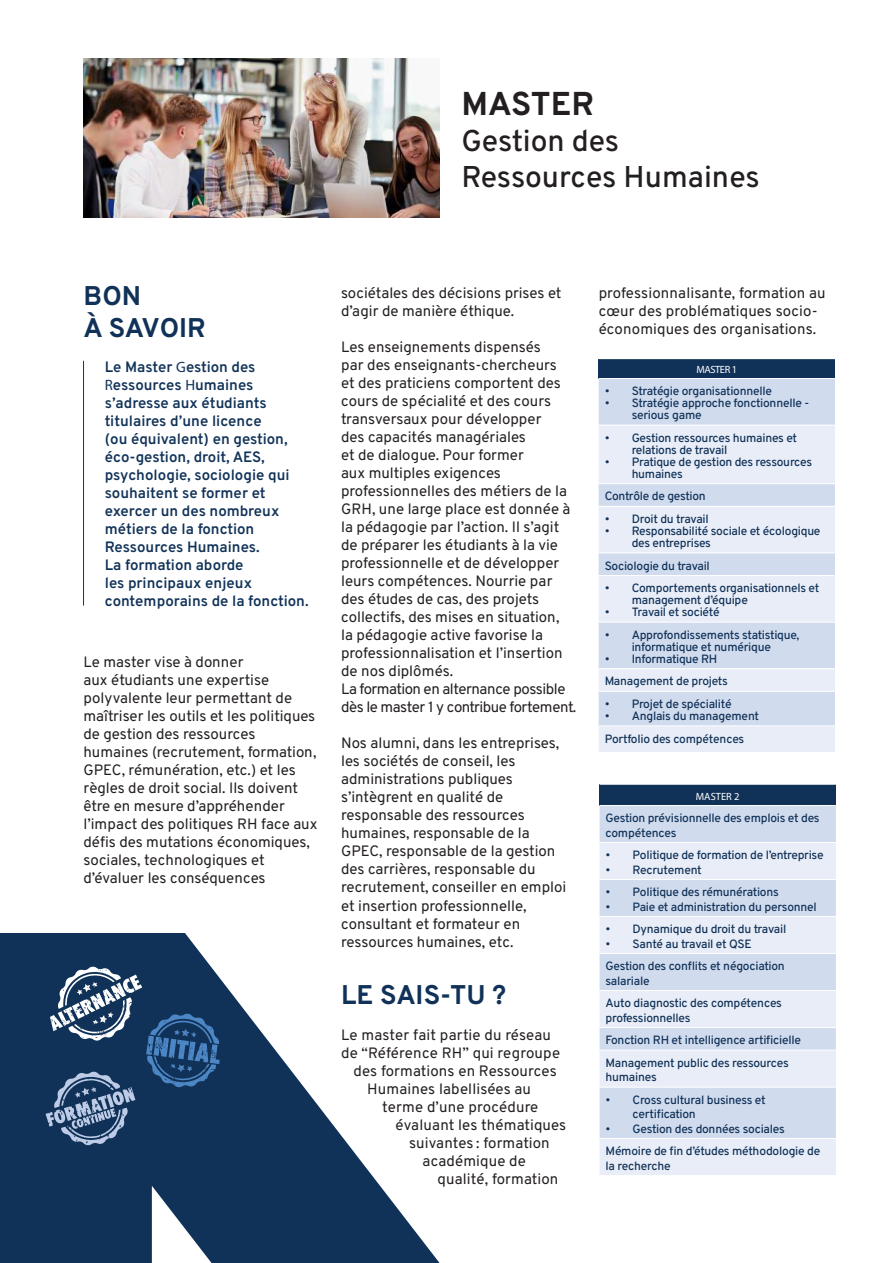
<style>
.page{position:relative;width:893px;height:1263px;background:#fff}
.page>*{position:absolute;margin:0;border:0;box-sizing:border-box;transform-origin:0 0}
.t1{font:700 33px "Overpass";letter-spacing:-.005em;color:#231f20}
.t2{font:500 30px/36px "Overpass";color:#231f20}
.t3{font:700 27px/32.4px "Overpass";color:#113258}
.t4{font:15px/18px "Overpass";color:#231f20}
.t5{font:600 15px/18px "Overpass";color:#113258}
.t6{font:500 12px/22.6px "Overpass";letter-spacing:-.02em;color:#113258}
.t7{font:10.5px "Myriad Pro";letter-spacing:-.025em;color:#fff}
.s1{font-family:"Myriad Pro";font-weight:400}
</style>
<div class="page">
<svg style="left:0;top:933px;width:440px;height:330px;fill:#113258"></svg>
<img style="left:84px;top:58px;width:356px;height:159px">
<div style="left:599px;top:359px;width:236px;height:19px;background:#113258"></div>
<div style="left:599px;top:379px;width:236px;height:46px;background:#d0dbee"></div>
<svg style="left:599px;top:426px;width:236px;height:326px;background:#dee6f3"></svg>
<hr style="left:599px;top:483px;width:236px;height:1px;background:#fff">
<hr style="left:599px;top:506px;width:236px;height:1px;background:#fff">
<hr style="left:599px;top:552px;width:236px;height:1px;background:#fff">
<hr style="left:599px;top:575px;width:236px;height:1px;background:#fff">
<hr style="left:599px;top:622px;width:236px;height:1px;background:#fff">
<hr style="left:599px;top:668px;width:236px;height:1px;background:#fff">
<hr style="left:599px;top:691px;width:236px;height:1px;background:#fff">
<hr style="left:599px;top:725px;width:236px;height:1px;background:#fff">
<div style="left:600px;top:784px;width:236px;height:21px;background:#113258"></div>
<div style="left:600px;top:806px;width:236px;height:36px;background:#d0dbee"></div>
<svg style="left:600px;top:843px;width:236px;height:332px;background:#dde5f3"></svg>
<hr style="left:600px;top:784px;width:236px;height:1px;background:#fff">
<hr style="left:600px;top:879px;width:236px;height:1px;background:#fff">
<hr style="left:600px;top:916px;width:236px;height:1px;background:#fff">
<hr style="left:600px;top:953px;width:236px;height:1px;background:#fff">
<hr style="left:600px;top:990px;width:236px;height:1px;background:#fff">
<hr style="left:600px;top:1027px;width:236px;height:1px;background:#fff">
<hr style="left:600px;top:1050px;width:236px;height:1px;background:#fff">
<hr style="left:600px;top:1087px;width:236px;height:1px;background:#fff">
<hr style="left:600px;top:1138px;width:236px;height:1px;background:#fff">
<hr style="left:83px;top:361px;width:1px;height:244px;background:#113258">
<svg style="left:45px;top:966px;width:175px;height:180px;background:#2f4e73"></svg>
<h1 class="t1" style="left:461px;top:77px;width:134px">MASTER</h1>
<h2 class="t2" style="left:461px;top:121px;width:300px">Gestion des<br>Ressources Humaines</h2>
<h3 class="t3" style="left:84px;top:278px;width:124px">BON<br>À SAVOIR</h3>
<p class="t5" style="left:105px;top:357px;width:205px">Le Master <span class="s1">G</span>estion des<br><span class="s1">R</span>essources <span class="s1">H</span>umaines s’adresse aux étudiants titulaires d’une licence<br>(ou équivalent) en gestion, éco-gestion, droit, AES, psychologie, sociologie qui souhaitent se former et exercer un des nombreux métiers de la fonction<br>Ressources Humaines.<br>La formation aborde<br>les principaux enjeux contemporains de la fonction.</p>
<p class="t4" style="left:84px;top:653px;width:236px">Le master vise à donner<br>aux étudiants une expertise polyvalente leur permettant de maîtriser les outils et les politiques de gestion des ressources humaines (recrutement, formation,<br>GPEC, rémunération, etc.) et les règles de droit social. Ils doivent être en mesure d’appréhender l’impact des politiques RH face aux défis des mutations économiques, sociales, technologiques et d’évaluer les conséquences</p>
<p class="t4" style="left:341px;top:284px;width:222px">sociétales des décisions prises et d’agir de manière éthique.</p>
<p class="t4" style="left:341px;top:338px;width:237px">Les enseignements dispensés<br>par des enseignants-chercheurs<br>et des praticiens comportent des cours de spécialité et des cours transversaux pour développer<br>des capacités managériales<br>et de dialogue. Pour former<br>aux multiples exigences professionnelles des métiers de la<br>GRH, une large place est donnée à la pédagogie par l’action. Il s’agit de préparer les étudiants à la vie professionnelle et de développer leurs compétences. Nourrie par des études de cas, des projets collectifs, des mises en situation,<br>la pédagogie active favorise la professionnalisation et l’insertion de nos diplômés.<br>La formation en alternance possible dès le master 1 y contribue fortement.</p>
<p class="t4" style="left:341px;top:734px;width:227px">Nos alumni, dans les entreprises, les sociétés de conseil, les administrations publiques s’intègrent en qualité de responsable des ressources humaines, responsable de la<br>GPEC, responsable de la gestion des carrières, responsable du recrutement, conseiller en emploi et insertion professionnelle, consultant et formateur en ressources humaines, etc.</p>
<h3 class="t3" style="left:341px;top:977px;width:167px">LE SAIS-TU ?</h3>
<p class="t4" style="left:341px;top:1025px;width:211px">Le master fait partie du réseau</p>
<p class="t4" style="left:341px;top:1043px;width:221px">de “Référence RH” qui regroupe</p>
<p class="t4" style="left:354px;top:1061px;width:205px">des formations en Ressources</p>
<p class="t4" style="left:367px;top:1079px;width:165px">Humaines labellisées au</p>
<p class="t4" style="left:382px;top:1097px;width:158px">terme d’une procédure</p>
<p class="t4" style="left:396px;top:1115px;width:172px">évaluant les thématiques</p>
<p class="t4" style="left:409px;top:1133px;width:142px">suivantes : formation</p>
<p class="t4" style="left:423px;top:1151px;width:105px">académique de</p>
<p class="t4" style="left:438px;top:1169px;width:122px">qualité, formation</p>
<p class="t4" style="left:599px;top:284px;width:228px">professionnalisante, formation au cœur des problématiques socio&shy;économiques des organisations.</p>
<p class="t7" style="left:696px;top:362px;width:42px">MASTER 1</p>
<p class="t6" style="left:605px;top:379px;width:169px">• Stratégie organisationnelle</p>
<p class="t6" style="left:632px;top:396px;width:179px;line-height:12px;text-indent:-27px">• Stratégie approche fonctionnelle - serious game</p>
<p class="t6" style="left:632px;top:431px;width:167px;line-height:12px;text-indent:-27px">• Gestion ressources humaines et relations de travail</p>
<p class="t6" style="left:632px;top:455px;width:182px;line-height:12px;text-indent:-27px">• Pratique de gestion des ressources humaines</p>
<p class="t6" style="left:605px;top:484px;width:103px">Contrôle de gestion</p>
<p class="t6" style="left:605px;top:507px;width:106px">• Droit du travail</p>
<p class="t6" style="left:632px;top:524px;width:190px;line-height:12px;text-indent:-27px">• Responsabilité sociale et écologique des entreprises</p>
<p class="t6" style="left:605px;top:554px;width:107px">Sociologie du travail</p>
<p class="t6" style="left:632px;top:581px;width:189px;line-height:12px;text-indent:-27px">• Comportements organisationnels et management d’équipe</p>
<p class="t6" style="left:605px;top:600px;width:117px">• Travail et société</p>
<p class="t6" style="left:605px;top:628px;width:196px;line-height:12px;text-align:center">• Approfondissements statistique, informatique et numérique</p>
<p class="t6" style="left:605px;top:647px;width:125px">• Informatique RH<br>Management de projets</p>
<p class="t6" style="left:605px;top:692px;width:128px">• Projet de spécialité</p>
<p class="t6" style="left:605px;top:704px;width:156px">• Anglais du management<br>Portfolio des compétences</p>
<p class="t7" style="left:696px;top:789px;width:45px">MASTER 2</p>
<p class="t6" style="left:606px;top:810px;width:216px;line-height:14.4px">Gestion prévisionnelle des emplois et des compétences</p>
<p class="t6" style="left:606px;top:843px;width:219px">• Politique de formation de l’entreprise</p>
<p class="t6" style="left:606px;top:857px;width:98px">• Recrutement</p>
<p class="t6" style="left:606px;top:880px;width:175px">• Politique des rémunérations</p>
<p class="t6" style="left:606px;top:894px;width:213px">• Paie et administration du personnel</p>
<p class="t6" style="left:606px;top:917px;width:182px">• Dynamique du droit du travail</p>
<p class="t6" style="left:606px;top:931px;width:181px">• Santé au travail et QSE<br>Gestion des conflits et négociation</p>
<p class="t6" style="left:606px;top:968px;width:178px">salariale<br>Auto diagnostic des compétences</p>
<p class="t6" style="left:606px;top:1005px;width:197px">professionnelles<br>Fonction RH et intelligence artificielle<br>Management public des ressources</p>
<p class="t6" style="left:606px;top:1065px;width:53px">humaines</p>
<p class="t6" style="left:633px;top:1092px;width:135px;line-height:14.4px;text-indent:-27px">• Cross cultural business et certification</p>
<p class="t6" style="left:606px;top:1116px;width:216px">• Gestion des données sociales<br>Mémoire de fin d’études méthodologie de</p>
<p class="t6" style="left:606px;top:1153px;width:67px">la recherche</p>
</div>
